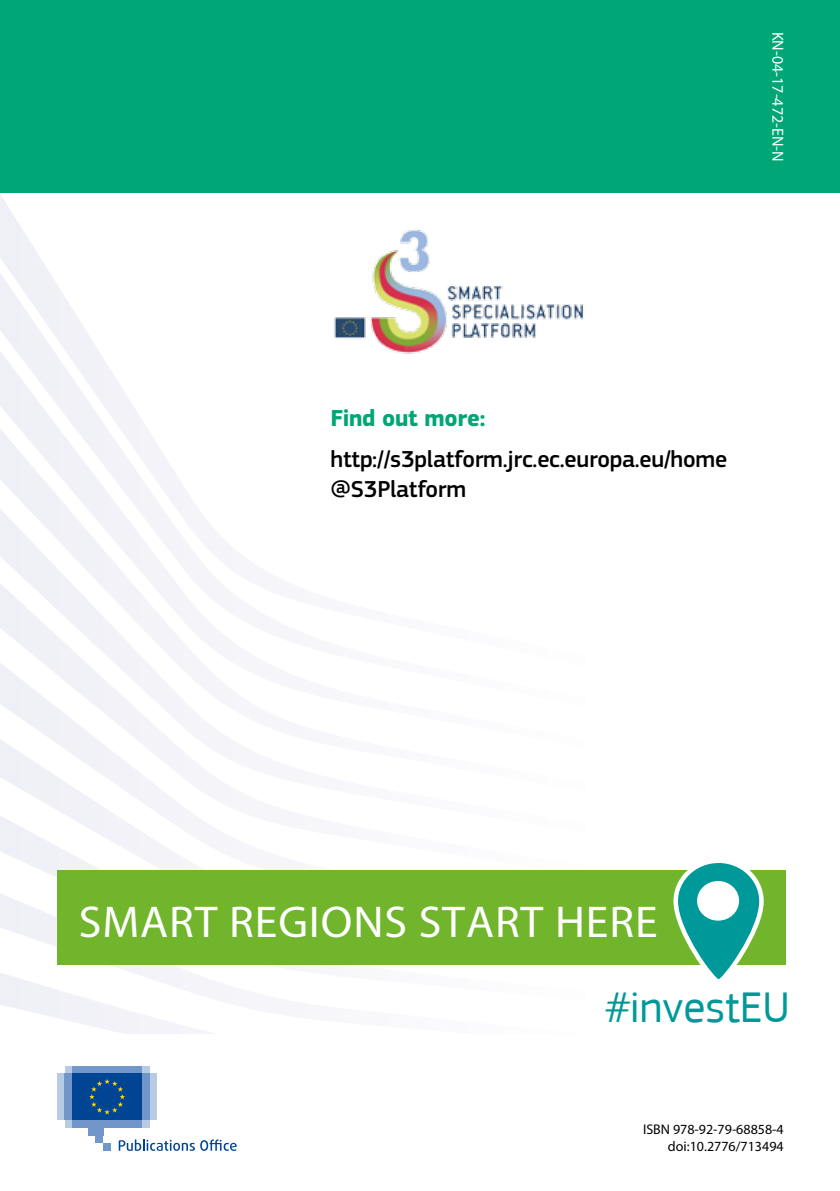
<style>
.page{position:relative;width:840px;height:1191px;background:#fff}
.page>*{position:absolute;margin:0;border:0;box-sizing:border-box;transform-origin:0 0}
.t1{font:45px "EC Square Sans Pro";color:#099}
.t2{font:600 44.6px "Myriad Pro";letter-spacing:.02em;color:#fff}
.t3{font:500 24px/30px "EC Square Sans Pro";letter-spacing:-.01em;color:#000}
.t4{font:700 24px "EC Square Sans Pro";letter-spacing:-.01em;color:#00a676}
.t5{font:16px "Myriad Pro";color:#fff}
.t6{font:14px/16.8px "Myriad Pro";color:#000;text-align:right}
</style>
<div class="page">
<div style="left:0;top:0;width:839px;height:193px;background:#00a676"></div>
<svg style="left:27px;top:792px;width:194px;height:8px;fill:#f4f4f9"></svg>
<svg style="left:0;top:800px;width:221px;height:77px"></svg>
<svg style="left:0;top:894px;width:57px;height:53px;fill:#f0f0f7"></svg>
<svg style="left:0;top:964px;width:585px;height:69px"></svg>
<svg style="left:0;top:231px;width:75px;height:82px;fill:#f0f0f7"></svg>
<svg style="left:0;top:313px;width:126px;height:82px;fill:#f1f1f8"></svg>
<svg style="left:0;top:395px;width:221px;height:397px;fill:#f4f4f9"></svg>
<div style="left:65px;top:1119px;width:84px;height:8px;background:#b8cbe4"></div>
<div style="left:65px;top:1065px;width:84px;height:8px;background:#b8cbe4"></div>
<div style="left:72px;top:1065px;width:70px;height:8px;background:#7197ca"></div>
<div style="left:72px;top:1119px;width:70px;height:8px;background:#7197ca"></div>
<div style="left:142px;top:1073px;width:7px;height:46px;background:#7197ca"></div>
<div style="left:149px;top:1073px;width:8px;height:46px;background:#b8cbe4"></div>
<div style="left:65px;top:1073px;width:7px;height:46px;background:#7197ca"></div>
<div style="left:57px;top:1073px;width:8px;height:46px;background:#b8cbe4"></div>
<div style="left:88px;top:1119px;width:15px;height:16px;background:#7197ca"></div>
<div style="left:95px;top:1119px;width:8px;height:24px;background:#7197ca"></div>
<div style="left:103px;top:1143px;width:8px;height:7px;background:#7197ca"></div>
<div style="left:72px;top:1073px;width:70px;height:46px;background:#004494"></div>
<svg style="left:89px;top:1079px;width:36px;height:35px"></svg>
<svg style="left:119px;top:1139px;width:117px;height:11px"></svg>
<img style="left:334px;top:230px;width:250px;height:124px">
<div style="left:57px;top:870px;width:727px;height:94px;background:#70b52c"></div>
<svg style="left:675px;top:860px;width:86px;height:121px;fill:#099"></svg>
<div style="left:673px;top:858px;width:90px;height:126px;border:5px solid #fff;border-radius:42px"></div>
<div style="left:696px;top:881px;width:42px;height:39px;background:#fff;border-radius:50%"></div>
<p class="t5" style="left:787px;top:32px;width:132px;rotate:90deg">KN-04-17-472-EN-N</p>
<p class="t4" style="left:330px;top:403px;width:156px">Find out more:</p>
<p class="t3" style="left:330px;top:445px;width:398px">http://s3platform.jrc.ec.europa.eu/home @S3Platform</p>
<h2 class="t2" style="left:79px;top:894px;width:580px">SMART REGIONS START HERE</h2>
<h1 class="t1" style="left:604px;top:981px;width:186px">#investEU</h1>
<p class="t6" style="left:642px;top:1120px;width:142px">ISBN 978-92-79-68858-4 doi:10.2776/713494</p>
</div>
